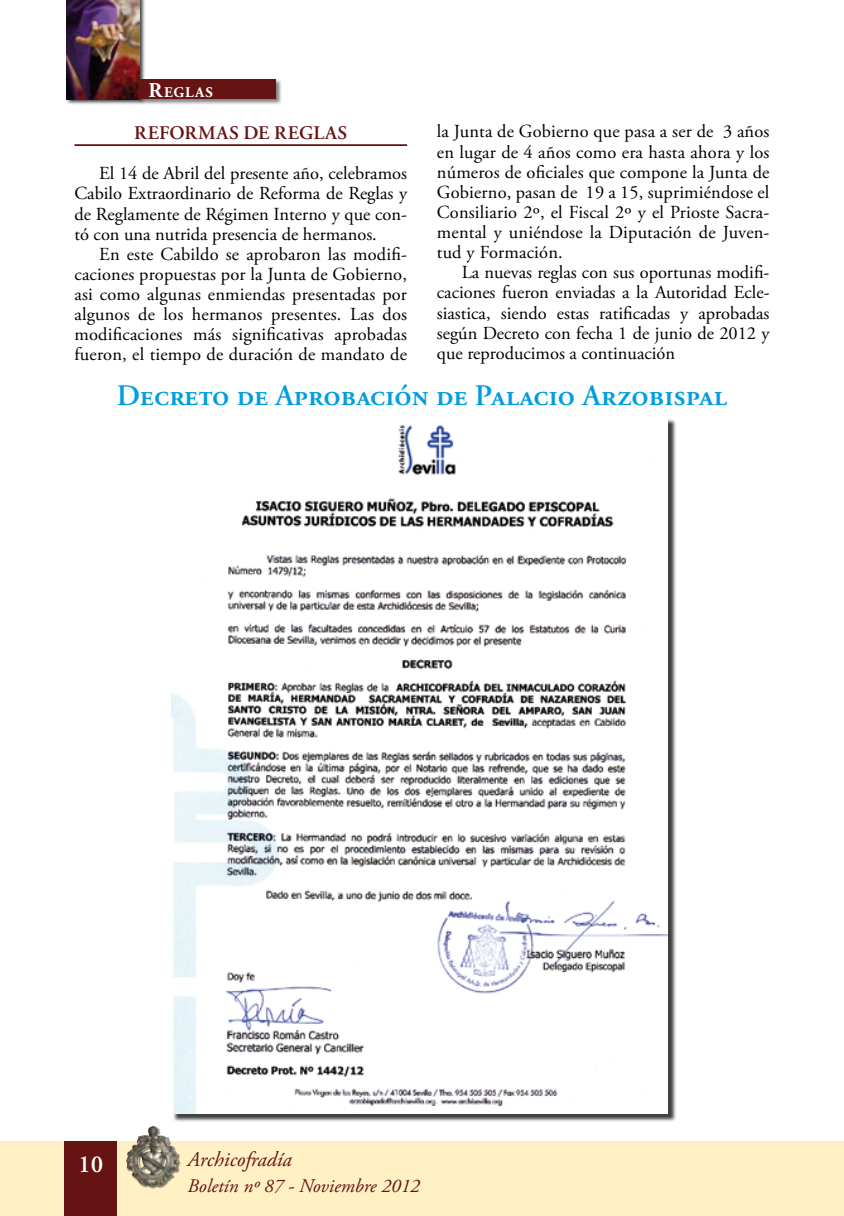
<style>
.page{position:relative;width:844px;height:1216px;background:#fff}
.page>*{position:absolute;margin:0;border:0;box-sizing:border-box;transform-origin:0 0}
.t1{font:600 29.75px "Adobe Garamond Pro";color:#009ee0}
.t2{font:600 24.5px "Adobe Garamond Pro";color:#fff}
.t3{font:italic 21px "Adobe Garamond Pro";color:#661314}
.t4{font:italic 19.25px "Adobe Garamond Pro";color:#661314}
.t5{font:600 19.25px "Adobe Garamond Pro";letter-spacing:.02em;color:#661314}
.t6{font:18.38px/20.1px "Adobe Garamond Pro";color:#000;text-align:justify}
.t7{font:700 14.7px "Adobe Garamond Pro";letter-spacing:.065em;color:#fff}
.s1{font-size:21px}
</style>
<div class="page">
<div style="left:0;top:1141px;width:843px;height:74px;background:#fff1c3"></div>
<div style="left:126px;top:1125px;width:54px;height:63px;background:#000;opacity:.5"></div>
<img style="left:126px;top:1126px;width:53px;height:60px">
<div style="left:64px;top:1141px;width:53px;height:74px;background:#661314"></div>
<div style="left:65px;top:0;width:80px;height:106px;background:#000;opacity:.75"></div>
<img style="left:66px;top:0;width:73px;height:100px">
<div style="left:137px;top:78px;width:145px;height:27px;background:#000;opacity:.5"></div>
<div style="left:139px;top:79px;width:137px;height:20px;background:#661314"></div>
<hr style="left:74px;top:144px;width:333px;height:2px;background:#661314">
<div style="left:173px;top:418px;width:503px;height:704px;background:#000;opacity:.75"></div>
<img style="left:171px;top:418px;width:496px;height:695px">
<p class="t7" style="left:149px;top:84px;width:65px"><span class="s1">R</span>EGLAS</p>
<p class="t5" style="left:134px;top:122px;width:214px">REFORMAS DE REGLAS</p>
<p class="t6" style="left:74px;top:164px;width:334px;text-indent:25px">El 14 de Abril del presente año, celebramos Cabilo Extraordinario de Reforma de Reglas y de Reglamente de Régimen Interno y que con&shy;tó con una nutrida presencia de hermanos.</p>
<p class="t6" style="left:74px;top:244px;width:334px;text-indent:25px">En este Cabildo se aprobaron las modifi&shy;caciones propuestas por la Junta de Gobierno, asi como algunas enmiendas presentadas por algunos de los hermanos presentes. Las dos modificaciones más significativas aprobadas fueron, el tiempo de duración de mandato de</p>
<p class="t6" style="left:437px;top:122px;width:334px">la Junta de Gobierno que pasa a ser de 3 años en lugar de 4 años como era hasta ahora y los números de oficiales que compone la Junta de Gobierno, pasan de 19 a 15, suprimiéndose el Consiliario 2º, el Fiscal 2º y el Prioste Sacra&shy;mental y uniéndose la Diputación de Juven&shy;tud y Formación.</p>
<p class="t6" style="left:437px;top:263px;width:334px;text-indent:25px">La nuevas reglas con sus oportunas modifi&shy;caciones fueron enviadas a la Autoridad Ecle&shy;siastica, siendo estas ratificadas y aprobadas según Decreto con fecha 1 de junio de 2012 y que reproducimos a continuación</p>
<h1 class="t1" style="left:117px;top:378px;width:611px">Decreto de Aprobación de Palacio Arzobispal</h1>
<h2 class="t2" style="left:78px;top:1150px;width:26px">10</h2>
<p class="t3" style="left:188px;top:1146px;width:106px">Archicofradía</p>
<p class="t4" style="left:188px;top:1174px;width:234px">Boletín nº 87 - Noviembre 2012</p>
</div>
